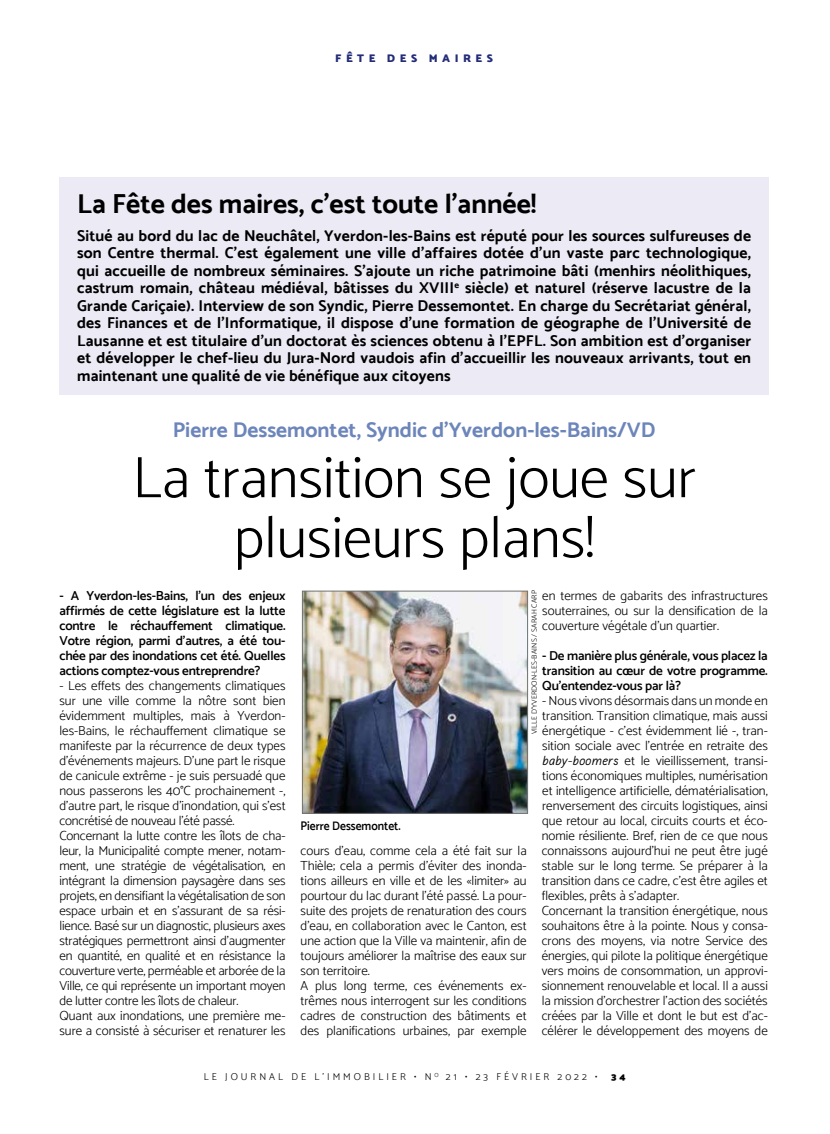
<style>
.page{position:relative;width:830px;height:1134px;background:#fff}
.page>*{position:absolute;margin:0;border:0;box-sizing:border-box;transform-origin:0 0}
.t1{font:300 58.75px/60px "Catamaran";color:#000;text-align:center}
.t2{font:700 27.5px "Catamaran";color:#000}
.t3{font:700 21.25px "Catamaran";color:#6c85ba}
.t4{font:700 15.62px/17.5px "Catamaran";letter-spacing:.01em;color:#000;text-align:justify}
.t5{font:300 13.12px/15px "Catamaran";color:#000}
.t6{font:600 13.12px/15px "Catamaran";letter-spacing:-.01em;color:#000;text-align:justify}
.t7{font:600 12.5px "Catamaran";color:#000;scale:.92 1}
.t8{font:900 11.25px "Catamaran";letter-spacing:.4em;color:#232c77}
.t9{font:300 10px "Catamaran";letter-spacing:.3em;color:#000}
.t10{font:900 10px "Catamaran";color:#000}
.t11{font:300 7.5px "Catamaran";letter-spacing:.01em;color:#000}
.s1{font-family:"Aaux Pro";font-weight:400;font-style:italic}
</style>
<div class="page">
<div style="left:59px;top:177px;width:709px;height:218px;background:#ebeaf5"></div>
<img style="left:304px;top:593px;width:222px;height:219px">
<div style="left:302px;top:591px;width:226px;height:223px;border:1px solid #727271"></div>
<p class="t8" style="left:335px;top:51px;width:159px">FÊTE DES MAIRES</p>
<h2 class="t2" style="left:77px;top:187px;width:461px">La Fête des maires, c’est toute l’année!</h2>
<p class="t4" style="left:77px;top:227px;width:675px">Situé au bord du lac de Neuchâtel, Yverdon-les-Bains est réputé pour les sources sulfureuses de son Centre thermal. C’est également une ville d’affaires dotée d’un vaste parc technologique, qui accueille de nombreux séminaires. S’ajoute un riche patrimoine bâti (menhirs néolithiques, castrum romain, château médiéval, bâtisses du XVIII<sup>e</sup> siècle) et naturel (réserve lacustre de la Grande Cariçaie). Interview de son Syndic, Pierre Dessemontet. En charge du Secrétariat général, des Finances et de l’Informatique, il dispose d’une formation de géographe de l’Université de Lausanne et est titulaire d’un doctorat ès sciences obtenu à l’EPFL. Son ambition est d’organiser et développer le chef-lieu du Jura-Nord vaudois afin d’accueillir les nouveaux arrivants, tout en maintenant une qualité de vie bénéfique aux citoyens</p>
<h3 class="t3" style="left:173px;top:417px;width:484px">Pierre Dessemontet, Syndic d’Yverdon-les-Bains/VD</h3>
<h1 class="t1" style="left:132px;top:447px;width:564px">La transition se joue sur plusieurs plans!</h1>
<p class="t6" style="left:59px;top:588px;width:227px">- A Yverdon-les-Bains, l’un des enjeux affirmés de cette législature est la lutte contre le réchauffement climatique.<br>Votre région, parmi d’autres, a été tou&shy;chée par des inondations cet été. Quelles actions comptez-vous entreprendre?</p>
<p class="t5" style="left:59px;top:678px;width:227px">- Les effets des changements climatiques sur une ville comme la nôtre sont bien évidemment multiples, mais à Yverdon&shy;les-Bains, le réchauffement climatique se manifeste par la récurrence de deux types d’événements majeurs. D’une part le risque de canicule extrême - je suis persuadé que nous passerons les 40°C prochainement -, d’autre part, le risque d’inondation, qui s’est concrétisé de nouveau l’été passé.<br>Concernant la lutte contre les îlots de cha&shy;leur, la Municipalité compte mener, notam&shy;ment, une stratégie de végétalisation, en intégrant la dimension paysagère dans ses projets, en densifiant la végétalisation de son espace urbain et en s’assurant de sa rési&shy;lience. Basé sur un diagnostic, plusieurs axes stratégiques permettront ainsi d’augmenter en quantité, en qualité et en résistance la couverture verte, perméable et arborée de la Ville, ce qui représente un important moyen de lutter contre les îlots de chaleur.<br>Quant aux inondations, une première me&shy;sure a consisté à sécuriser et renaturer les</p>
<p class="t11" style="left:529px;top:734px;width:145px;rotate:-90deg">VILLE D’YVERDON-LES-BAINS / SARAH CARP</p>
<p class="t5" style="left:542px;top:588px;width:227px;text-align:justify">en termes de gabarits des infrastructures souterraines, ou sur la densification de la couverture végétale d’un quartier.</p>
<p class="t6" style="left:542px;top:648px;width:227px">- De manière plus générale, vous placez la transition au cœur de votre programme.<br>Qu’entendez-vous par là?</p>
<p class="t5" style="left:541px;top:693px;width:227px">- Nous vivons désormais dans un monde en transition. Transition climatique, mais aussi énergétique - c’est évidemment lié -, tran&shy;sition sociale avec l’entrée en retraite des <span class="s1">baby-boomers</span> et le vieillissement, transi&shy;tions économiques multiples, numérisation et intelligence artificielle, dématérialisation, renversement des circuits logistiques, ainsi que retour au local, circuits courts et éco&shy;nomie résiliente. Bref, rien de ce que nous connaissons aujourd’hui ne peut être jugé stable sur le long terme. Se préparer à la transition dans ce cadre, c’est être agiles et flexibles, prêts à s’adapter.<br>Concernant la transition énergétique, nous souhaitons être à la pointe. Nous y consa&shy;crons des moyens, via notre Service des énergies, qui pilote la politique énergétique vers moins de consommation, un approvi&shy;sionnement renouvelable et local. Il a aussi la mission d’orchestrer l’action des sociétés créées par la Ville et dont le but est d’ac&shy;célérer le développement des moyens de</p>
<p class="t7" style="left:300px;top:818px;width:110px">Pierre Dessemontet.</p>
<p class="t5" style="left:300px;top:843px;width:227px">cours d’eau, comme cela a été fait sur la Thièle; cela a permis d’éviter des inonda&shy;tions ailleurs en ville et de les «limiter» au pourtour du lac durant l’été passé. La pour&shy;suite des projets de renaturation des cours d’eau, en collaboration avec le Canton, est une action que la Ville va maintenir, afin de toujours améliorer la maîtrise des eaux sur son territoire.<br>A plus long terme, ces événements ex&shy;trêmes nous interrogent sur les conditions cadres de construction des bâtiments et des planifications urbaines, par exemple</p>
<p class="t9" style="left:204px;top:1071px;width:395px">LE JOURNAL DE L’IMMOBILIER • N <sup>O</sup> 21 • 23 FÉVRIER 2022 •</p>
<p class="t10" style="left:610px;top:1071px;width:16px">3 4</p>
</div>
